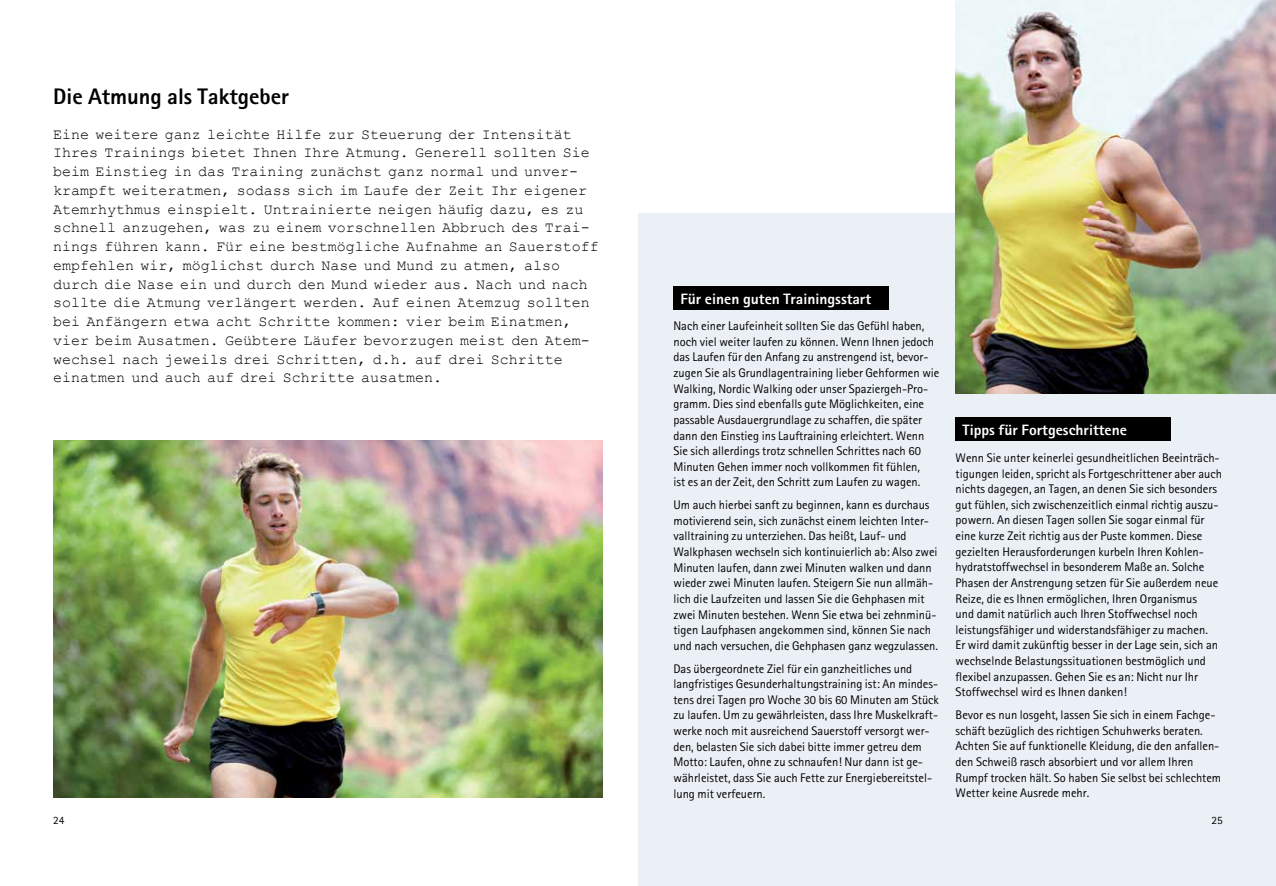
<style>
.page{position:relative;width:1276px;height:886px;background:#fff}
.page>*{position:absolute;margin:0;border:0;box-sizing:border-box;transform-origin:0 0}
.t1{font:800 22.5px "Rotis Sans Serif";color:#000}
.t2{font:15px/18.8px "Courier New";color:#000}
.t3{font:800 15px "Rotis Sans Serif";color:#fff}
.t4{font:12.5px/15.6px "Rotis Sans Serif";color:#000}
.t5{font:11.25px "Rotis Sans Serif";color:#000}
</style>
<div class="page">
<div style="left:638px;top:214px;width:638px;height:672px;background:#ebeff6"></div>
<img style="left:53px;top:440px;width:549px;height:357px">
<img style="left:955px;top:0;width:321px;height:393px">
<div style="left:673px;top:286px;width:215px;height:23px;background:#000"></div>
<div style="left:955px;top:418px;width:216px;height:23px;background:#000"></div>
<h1 class="t1" style="left:53px;top:82px;width:237px">Die Atmung als Taktgeber</h1>
<p class="t2" style="left:53px;top:124px;width:547px">Eine weitere ganz leichte Hilfe zur Steuerung der Intensität Ihres Trainings bietet Ihnen Ihre Atmung. Generell sollten Sie beim Einstieg in das Training zunächst ganz normal und unver&shy;krampft weiteratmen, sodass sich im Laufe der Zeit Ihr eigener Atemrhythmus einspielt. Untrainierte neigen häufig dazu, es zu schnell anzugehen, was zu einem vorschnellen Abbruch des Trai&shy;nings führen kann. Für eine bestmögliche Aufnahme an Sauerstoff empfehlen wir, möglichst durch Nase und Mund zu atmen, also durch die Nase ein und durch den Mund wieder aus. Nach und nach sollte die Atmung verlängert werden. Auf einen Atemzug sollten bei Anfängern etwa acht Schritte kommen: vier beim Einatmen, vier beim Ausatmen. Geübtere Läufer bevorzugen meist den Atem&shy;wechsel nach jeweils drei Schritten, d.h. auf drei Schritte einatmen und auch auf drei Schritte ausatmen.</p>
<p class="t3" style="left:680px;top:289px;width:192px">Für einen guten Trainingsstart</p>
<p class="t4" style="left:673px;top:318px;width:267px">Nach einer Laufeinheit sollten Sie das Gefühl haben, noch viel weiter laufen zu können. Wenn Ihnen jedoch das Laufen für den Anfang zu anstrengend ist, bevor&shy;zugen Sie als Grundlagentraining lieber Gehformen wie Walking, Nordic Walking oder unser Spaziergeh-Pro&shy;gramm. Dies sind ebenfalls gute Möglichkeiten, eine passable Ausdauergrundlage zu schaffen, die später dann den Einstieg ins Lauftraining erleichtert. Wenn Sie sich allerdings trotz schnellen Schrittes nach 60<br>Minuten Gehen immer noch vollkommen fit fühlen,<br>ist es an der Zeit, den Schritt zum Laufen zu wagen.</p>
<p class="t4" style="left:673px;top:497px;width:266px">Um auch hierbei sanft zu beginnen, kann es durchaus motivierend sein, sich zunächst einem leichten Inter&shy;valltraining zu unterziehen. Das heißt, Lauf- und Walkphasen wechseln sich kontinuierlich ab: Also zwei Minuten laufen, dann zwei Minuten walken und dann wieder zwei Minuten laufen. Steigern Sie nun allmäh&shy;lich die Laufzeiten und lassen Sie die Gehphasen mit zwei Minuten bestehen. Wenn Sie etwa bei zehnminü&shy;tigen Laufphasen angekommen sind, können Sie nach und nach versuchen, die Gehphasen ganz wegzulassen.</p>
<p class="t4" style="left:673px;top:660px;width:267px">Das übergeordnete Ziel für ein ganzheitliches und langfristiges Gesunderhaltungstraining ist: An mindes&shy;tens drei Tagen pro Woche 30 bis 60 Minuten am Stück zu laufen. Um zu gewährleisten, dass Ihre Muskelkraft&shy;werke noch mit ausreichend Sauerstoff versorgt wer&shy;den, belasten Sie sich dabei bitte immer getreu dem Motto: Laufen, ohne zu schnaufen! Nur dann ist ge&shy;währleistet, dass Sie auch Fette zur Energiebereitstel&shy;lung mit verfeuern.</p>
<p class="t3" style="left:962px;top:421px;width:166px">Tipps für Fortgeschrittene</p>
<p class="t4" style="left:955px;top:450px;width:268px">Wenn Sie unter keinerlei gesundheitlichen Beeinträch&shy;tigungen leiden, spricht als Fortgeschrittener aber auch nichts dagegen, an Tagen, an denen Sie sich besonders gut fühlen, sich zwischenzeitlich einmal richtig auszu&shy;powern. An diesen Tagen sollen Sie sogar einmal für eine kurze Zeit richtig aus der Puste kommen. Diese gezielten Herausforderungen kurbeln Ihren Kohlen&shy;hydratstoffwechsel in besonderem Maße an. Solche Phasen der Anstrengung setzen für Sie außerdem neue Reize, die es Ihnen ermöglichen, Ihren Organismus<br>und damit natürlich auch Ihren Stoffwechsel noch leistungsfähiger und widerstandsfähiger zu machen.<br>Er wird damit zukünftig besser in der Lage sein, sich an wechselnde Belastungssituationen bestmöglich und flexibel anzupassen. Gehen Sie es an: Nicht nur Ihr Stoffwechsel wird es Ihnen danken!</p>
<p class="t4" style="left:955px;top:707px;width:267px">Bevor es nun losgeht, lassen Sie sich in einem Fachge&shy;schäft bezüglich des richtigen Schuhwerks beraten.<br>Achten Sie auf funktionelle Kleidung, die den anfallen&shy;den Schweiß rasch absorbiert und vor allem Ihren Rumpf trocken hält. So haben Sie selbst bei schlechtem Wetter keine Ausrede mehr.</p>
<p class="t5" style="left:53px;top:813px;width:13px">24</p>
<p class="t5" style="left:1211px;top:813px;width:13px">25</p>
</div>
